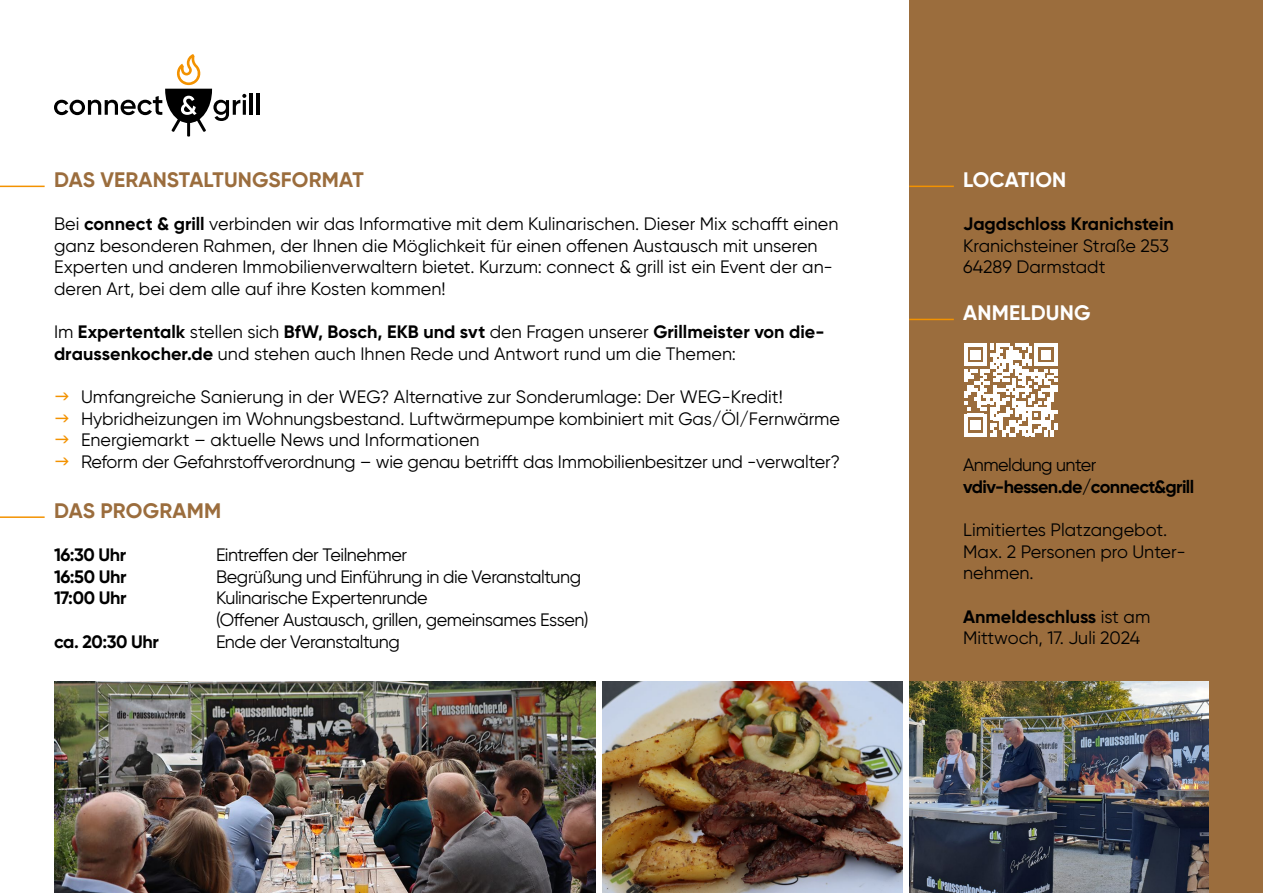
<style>
.page{position:relative;width:1263px;height:893px;background:#fff}
.page>*{position:absolute;margin:0;border:0;box-sizing:border-box;transform-origin:0 0}
.t1{font:700 21px "Gilroy";letter-spacing:.01em;color:#9b6d3d}
.t2{font:700 21px "Gilroy";letter-spacing:.01em;color:#fff}
.t3{font:18px/21.6px "Gilroy";letter-spacing:-.005em;color:#000}
.t4{font:18px/21.6px "Gilroy";letter-spacing:-.025em;color:#000}
.t5{font:700 18px "Gilroy";letter-spacing:-.02em;color:#000}
.t6{font:700 18px "Gilroy";color:#000}
.t7{font:18px "Gilroy";letter-spacing:-.03em;color:#000}
.s1{font-weight:700}
</style>
<div class="page">
<div style="left:909px;top:0;width:354px;height:893px;background:#9b6d3d"></div>
<hr style="left:250px;top:93px;width:3px;height:22px;background:#000">
<hr style="left:256px;top:93px;width:4px;height:22px;background:#000">
<hr style="left:187px;top:122px;width:3px;height:15px;background:#000">
<svg style="left:54px;top:54px;width:192px;height:78px"></svg>
<img style="left:54px;top:681px;width:541px;height:212px">
<img style="left:602px;top:681px;width:300px;height:212px">
<hr style="left:0;top:186px;width:45px;height:1px;background:#f39200">
<hr style="left:0;top:516px;width:45px;height:2px;background:#f39200">
<hr style="left:909px;top:186px;width:45px;height:1px;background:#f39200">
<hr style="left:909px;top:319px;width:45px;height:1px;background:#f39200">
<svg style="left:964px;top:343px;width:93px;height:93px"></svg>
<img style="left:909px;top:681px;width:300px;height:212px">
<p class="t1" style="left:54px;top:166px;width:311px">DAS VERANSTALTUNGSFORMAT</p>
<p class="t3" style="left:54px;top:213px;width:786px">Bei <span class="s1">connect &amp; grill</span> verbinden wir das Informative mit dem Kulinarischen. Dieser Mix schafft einen ganz besonderen Rahmen, der Ihnen die Möglichkeit für einen offenen Austausch mit unseren Experten und anderen Immobilienverwaltern bietet. Kurzum: connect &amp; grill ist ein Event der an&shy;deren Art, bei dem alle auf ihre Kosten kommen!</p>
<p class="t3" style="left:54px;top:321px;width:772px">Im <span class="s1">Expertentalk</span> stellen sich <span class="s1">BfW, Bosch, EKB und svt</span> den Fragen unserer <span class="s1">Grillmeister von die&shy;draussenkocher.de</span> und stehen auch Ihnen Rede und Antwort rund um die Themen:</p>
<p class="t3" style="left:81px;top:386px;width:761px">Umfangreiche Sanierung in der WEG? Alternative zur Sonderumlage: Der WEG-Kredit!<br>Hybridheizungen im Wohnungsbestand. Luftwärmepumpe kombiniert mit Gas/Öl/Fernwärme Energiemarkt – aktuelle News und Informationen<br>Reform der Gefahrstoffverordnung – wie genau betrifft das Immobilienbesitzer und -verwalter?</p>
<p class="t1" style="left:54px;top:498px;width:169px">DAS PROGRAMM</p>
<p class="t5" style="left:54px;top:544px;width:74px">16:30 Uhr</p>
<p class="t4" style="left:216px;top:544px;width:193px">Eintreffen der Teilnehmer</p>
<p class="t5" style="left:54px;top:565px;width:74px">16:50 Uhr</p>
<p class="t4" style="left:216px;top:565px;width:367px">Begrüßung und Einführung in die Veranstaltung</p>
<p class="t5" style="left:54px;top:587px;width:74px">17:00 Uhr</p>
<p class="t4" style="left:216px;top:587px;width:374px">Kulinarische Expertenrunde<br>(Offener Austausch, grillen, gemeinsames Essen)</p>
<p class="t5" style="left:54px;top:630px;width:106px">ca. 20:30 Uhr</p>
<p class="t4" style="left:216px;top:630px;width:185px">Ende der Veranstaltung</p>
<p class="t2" style="left:963px;top:166px;width:105px">LOCATION</p>
<p class="t6" style="left:963px;top:213px;width:212px">Jagdschloss Kranichstein</p>
<p class="t3" style="left:963px;top:234px;width:207px">Kranichsteiner Straße 253<br>64289 Darmstadt</p>
<p class="t2" style="left:963px;top:300px;width:129px">ANMELDUNG</p>
<p class="t7" style="left:963px;top:454px;width:135px">Anmeldung unter</p>
<p class="t5" style="left:963px;top:475px;width:233px">vdiv-hessen.de/connect&amp;grill</p>
<p class="t3" style="left:963px;top:519px;width:224px">Limitiertes Platzangebot.<br>Max. 2 Personen pro Unter&shy;nehmen.</p>
<p class="t3" style="left:963px;top:605px;width:189px"><span class="s1">Anmeldeschluss</span> ist am<br>Mittwoch, 17. Juli 2024</p>
</div>
